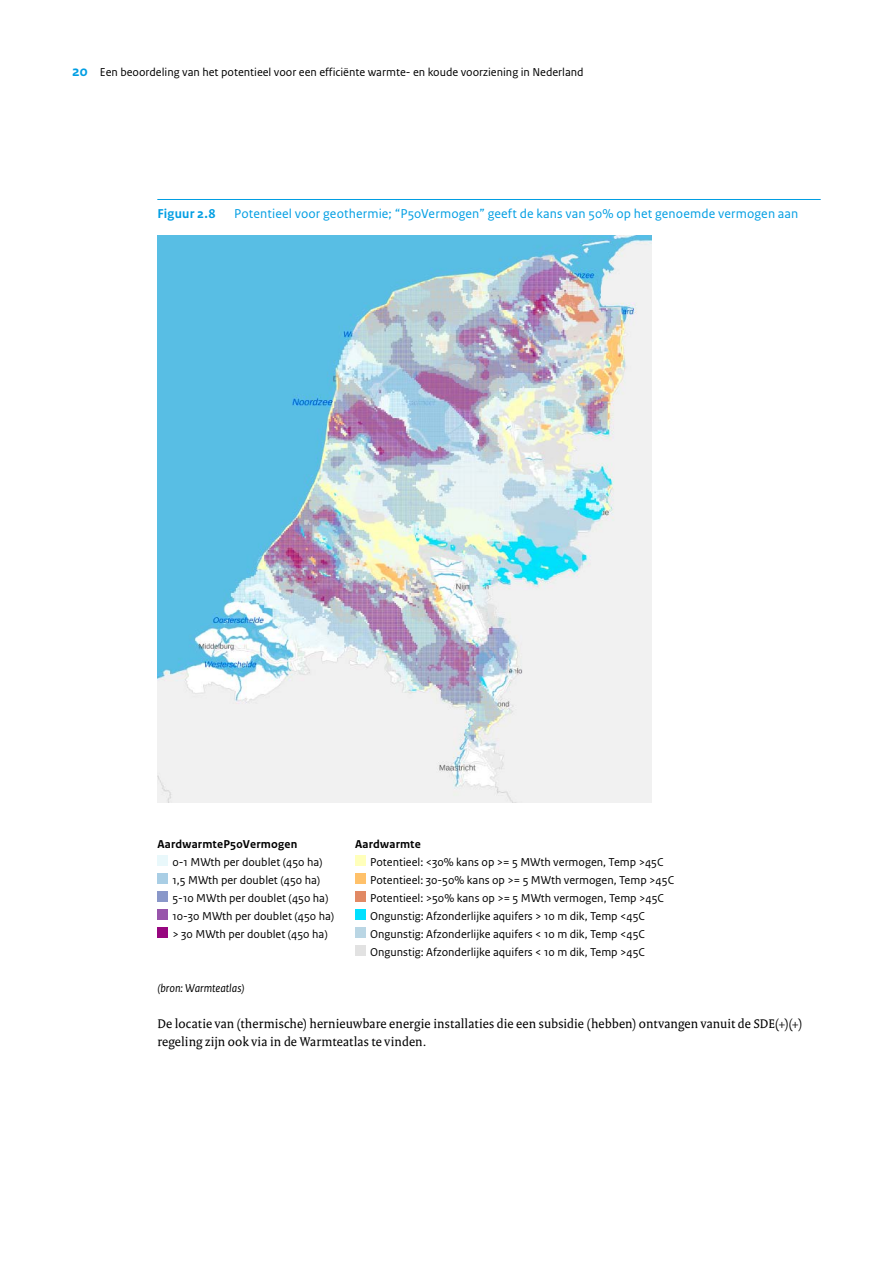
<style>
.page{position:relative;width:893px;height:1263px;background:#fff}
.page>*{position:absolute;margin:0;border:0;box-sizing:border-box;transform-origin:0 0}
._1_1_Body{font:13.5px/18px "Rijksoverheid Serif";letter-spacing:.01em;color:#000}
.Tabel___Figuur_Titel{font:13.5px "Rijksoverheid Sans Text";letter-spacing:.01em;color:#009ee3}
.Tabel___Figuur_Titel-2{font:700 13.5px "Rijksoverheid Sans Text";letter-spacing:.015em;color:#009ee3}
.t1{font:12px/18px "Rijksoverheid Sans Text";color:#000}
.t2{font:700 12px "Rijksoverheid Sans Text";letter-spacing:.02em;color:#000}
._13_RO_tabel_bijschr{font:italic 12px "Rijksoverheid Sans Text";color:#000}
.s1{font-weight:700;font-size:15px;color:#009ee3}
</style>
<div class="page">
<hr style="left:157px;top:199px;width:664px;height:1px;background:#009ee3">
<img style="left:157px;top:236px;width:494px;height:566px">
<div style="left:157px;top:856px;width:11px;height:10px;background:#e9f8fb"></div>
<div style="left:157px;top:874px;width:11px;height:10px;background:#a9cee5"></div>
<div style="left:157px;top:892px;width:11px;height:10px;background:#8997c9"></div>
<div style="left:157px;top:910px;width:11px;height:10px;background:#9855ab"></div>
<div style="left:157px;top:928px;width:11px;height:10px;background:#97067f"></div>
<div style="left:355px;top:856px;width:10px;height:10px;background:#ffb"></div>
<div style="left:355px;top:874px;width:10px;height:10px;background:#ffc16a"></div>
<div style="left:355px;top:892px;width:10px;height:10px;background:#e18964"></div>
<div style="left:355px;top:910px;width:10px;height:10px;background:#00e0ff"></div>
<div style="left:355px;top:928px;width:10px;height:10px;background:#bad6e4"></div>
<div style="left:355px;top:946px;width:10px;height:10px;background:#e2e2e2"></div>
<p class="t1" style="left:72px;top:63px;width:513px"><span class="s1">20</span> Een beoordeling van het potentieel voor een efficiënte warmte- en koude voorziening in Nederland</p>
<p class="Tabel___Figuur_Titel-2" style="left:157px;top:206px;width:60px">Figuur 2.8</p>
<p class="Tabel___Figuur_Titel" style="left:234px;top:206px;width:566px">Potentieel voor geothermie; “P50Vermogen” geeft de kans van 50% op het genoemde vermogen aan</p>
<p class="t2" style="left:157px;top:837px;width:141px">AardwarmteP50Vermogen</p>
<p class="t1" style="left:172px;top:853px;width:163px">0-1 MWth per doublet (450 ha)<br>1,5 MWth per doublet (450 ha)<br>5-10 MWth per doublet (450 ha)<br>10-30 MWth per doublet (450 ha) &gt; 30 MWth per doublet (450 ha)</p>
<p class="t2" style="left:355px;top:837px;width:67px">Aardwarmte</p>
<p class="t1" style="left:370px;top:853px;width:305px">Potentieel: &lt;30% kans op &gt;= 5 MWth vermogen, Temp &gt;45C Potentieel: 30-50% kans op &gt;= 5 MWth vermogen, Temp &gt;45C Potentieel: &gt;50% kans op &gt;= 5 MWth vermogen, Temp &gt;45C Ongunstig: Afzonderlijke aquifers &gt; 10 m dik, Temp &lt;45C Ongunstig: Afzonderlijke aquifers &lt; 10 m dik, Temp &lt;45C Ongunstig: Afzonderlijke aquifers &lt; 10 m dik, Temp &gt;45C</p>
<p class="_13_RO_tabel_bijschr" style="left:157px;top:981px;width:89px">(bron: Warmteatlas)</p>
<p class="_1_1_Body" style="left:157px;top:1014px;width:646px">De locatie van (thermische) hernieuwbare energie installaties die een subsidie (hebben) ontvangen vanuit de SDE(+)(+) regeling zijn ook via in de Warmteatlas te vinden.</p>
</div>
